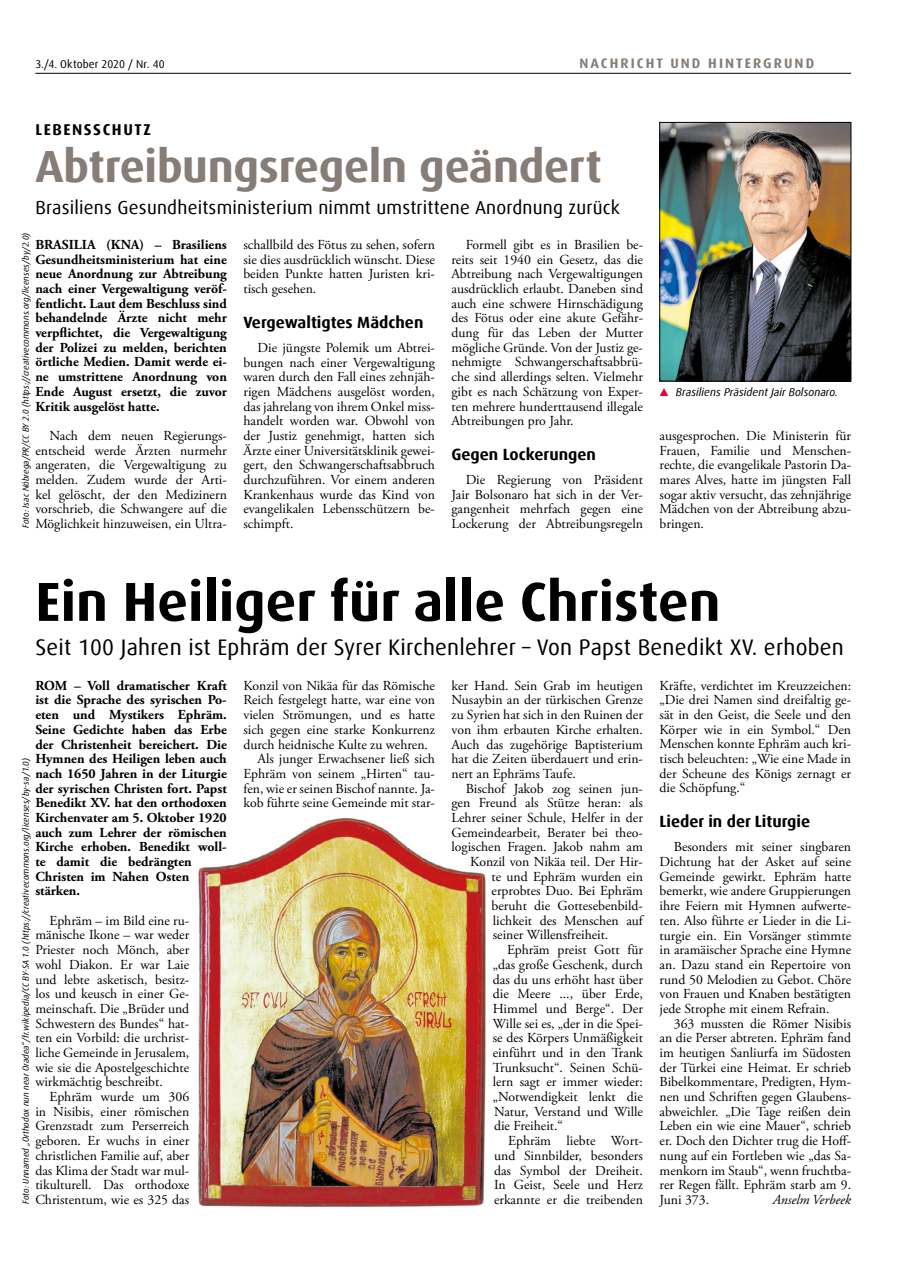
<style>
.page{position:relative;width:908px;height:1276px;background:#fff}
.page>*{position:absolute;margin:0;border:0;box-sizing:border-box;transform-origin:0 0}
.t1{font:700 55px "Dax Offc Pro";color:#000}
.t2{font:700 45px "Dax Offc Pro";letter-spacing:-.005em;color:#867d76}
.t3{font:22.5px "Dax Offc Pro";letter-spacing:.01em;color:#000}
.t4{font:18.75px "Dax Offc Pro";letter-spacing:.01em;color:#000}
.t5{font:700 16.25px "Dax Offc Pro";color:#000}
.t6{font:700 15.62px "Dax Offc Pro";letter-spacing:.1em;color:#000}
.t7{font:13.75px/14.6px "Adobe Garamond Pro";color:#000;text-align:justify}
.t8{font:700 13.75px/14.6px "Adobe Garamond Pro";color:#000}
.t9{font:700 13.75px "Dax Offc Pro";letter-spacing:.15em;color:#867d76}
.t10{font:italic 13.75px "Adobe Garamond Pro";color:#000}
.t11{font:italic 11.25px "Dax Offc Pro";color:#000}
.t12{font:11.25px "Dax Offc Pro";letter-spacing:.01em;color:#000}
.t13{font:italic 8.75px "Dax Offc Pro";color:#000}
</style>
<div class="page">
<img style="left:198px;top:817px;width:288px;height:390px">
<hr style="left:35px;top:73px;width:815px;height:1px;background:#000">
<img style="left:661px;top:124px;width:187px;height:255px">
<div style="left:659px;top:122px;width:191px;height:259px;border:1px solid #000"></div>
<svg style="left:659px;top:388px;width:9px;height:8px"></svg>
<p class="t12" style="left:35px;top:57px;width:131px">3./4. Oktober 2020 / Nr. 40</p>
<p class="t9" style="left:579px;top:54px;width:236px">NACHRICHT UND HINTERGRUND</p>
<p class="t6" style="left:35px;top:119px;width:117px">LEBENSSCHUTZ</p>
<h2 class="t2" style="left:35px;top:137px;width:568px">Abtreibungsregeln geändert</h2>
<h3 class="t4" style="left:35px;top:195px;width:585px">Brasiliens Gesundheitsministerium nimmt umstrittene Anordnung zurück</h3>
<p class="t13" style="left:20px;top:528px;width:297px;rotate:-90deg">Foto: Isac Nóbrega/PR/CC BY 2.0 (https://creativecommons.org/licenses/by/2.0)</p>
<p class="t8" style="left:35px;top:237px;width:193px;text-align:justify">BRASILIA (KNA) – Brasiliens Gesundheitsministerium hat eine neue Anordnung zur Abtreibung nach einer Vergewaltigung veröf&shy;fentlicht. Laut dem Beschluss sind behandelnde Ärzte nicht mehr verpflichtet, die Vergewaltigung der Polizei zu melden, berichten örtliche Medien. Damit werde ei&shy;ne umstrittene Anordnung von Ende August ersetzt, die zuvor Kritik ausgelöst hatte.</p>
<p class="t7" style="left:35px;top:429px;width:193px;text-indent:14px">Nach dem neuen Regierungs&shy;entscheid werde Ärzten nurmehr angeraten, die Vergewaltigung zu melden. Zudem wurde der Arti&shy;kel gelöscht, der den Medizinern vorschrieb, die Schwangere auf die Möglichkeit hinzuweisen, ein Ultra-</p>
<p class="t7" style="left:243px;top:238px;width:193px">schallbild des Fötus zu sehen, sofern sie dies ausdrücklich wünscht. Diese beiden Punkte hatten Juristen kri&shy;tisch gesehen.</p>
<p class="t5" style="left:243px;top:312px;width:181px">Vergewaltigtes Mädchen</p>
<p class="t7" style="left:243px;top:341px;width:193px;text-indent:14px">Die jüngste Polemik um Abtrei&shy;bungen nach einer Vergewaltigung waren durch den Fall eines zehnjäh&shy;rigen Mädchens ausgelöst worden, das jahrelang von ihrem Onkel miss&shy;handelt worden war. Obwohl von der Justiz genehmigt, hatten sich Ärzte einer Universitätsklinik gewei&shy;gert, den Schwangerschaftsabbruch durchzuführen. Vor einem anderen Krankenhaus wurde das Kind von evangelikalen Lebensschützern be&shy;schimpft.</p>
<p class="t7" style="left:451px;top:238px;width:193px;text-indent:14px">Formell gibt es in Brasilien be&shy;reits seit 1940 ein Gesetz, das die Abtreibung nach Vergewaltigungen ausdrücklich erlaubt. Daneben sind auch eine schwere Hirnschädigung des Fötus oder eine akute Gefähr&shy;dung für das Leben der Mutter mögliche Gründe. Von der Justiz ge&shy;nehmigte Schwangerschaftsabbrü&shy;che sind allerdings selten. Vielmehr gibt es nach Schätzung von Exper&shy;ten mehrere hunderttausend illegale Abtreibungen pro Jahr.</p>
<p class="t5" style="left:451px;top:444px;width:146px">Gegen Lockerungen</p>
<p class="t7" style="left:451px;top:473px;width:193px;text-indent:14px">Die Regierung von Präsident Jair Bolsonaro hat sich in der Ver&shy;gangenheit mehrfach gegen eine Lockerung der Abtreibungsregeln</p>
<p class="t11" style="left:675px;top:385px;width:164px">Brasiliens Präsident Jair Bolsonaro.</p>
<p class="t7" style="left:659px;top:429px;width:193px">ausgesprochen. Die Ministerin für Frauen, Familie und Menschen&shy;rechte, die evangelikale Pastorin Da&shy;mares Alves, hatte im jüngsten Fall sogar aktiv versucht, das zehnjährige Mädchen von der Abtreibung abzu&shy;bringen.</p>
<h1 class="t1" style="left:35px;top:566px;width:686px">Ein Heiliger für alle Christen</h1>
<h3 class="t3" style="left:35px;top:633px;width:809px">Seit 100 Jahren ist Ephräm der Syrer Kirchenlehrer – Von Papst Benedikt XV. erhoben</h3>
<p class="t7" style="left:243px;top:678px;width:193px">Konzil von Nikäa für das Römische</p>
<p class="t7" style="left:243px;top:693px;width:193px">Reich festgelegt hatte, war eine von</p>
<p class="t7" style="left:243px;top:708px;width:193px">vielen Strömungen, und es hatte</p>
<p class="t7" style="left:243px;top:722px;width:193px">sich gegen eine starke Konkurrenz</p>
<p class="t7" style="left:243px;top:737px;width:186px">durch heidnische Kulte zu wehren.</p>
<p class="t7" style="left:257px;top:752px;width:179px">Als junger Erwachsener ließ sich</p>
<p class="t7" style="left:243px;top:766px;width:193px">Ephräm von seinem „Hirten“ tau-</p>
<p class="t7" style="left:243px;top:781px;width:193px">fen, wie er seinen Bischof nannte. Ja-</p>
<p class="t7" style="left:243px;top:796px;width:193px">kob führte seine Gemeinde mit star-</p>
<p class="t7" style="left:659px;top:678px;width:193px">Kräfte, verdichtet im Kreuzzeichen: „Die drei Namen sind dreifaltig ge&shy;sät in den Geist, die Seele und den Körper wie in ein Symbol.“ Den Menschen konnte Ephräm auch kri&shy;tisch beleuchten: „Wie eine Made in der Scheune des Königs zernagt er die Schöpfung.“</p>
<p class="t5" style="left:659px;top:811px;width:152px">Lieder in der Liturgie</p>
<p class="t7" style="left:659px;top:840px;width:193px;text-indent:14px">Besonders mit seiner singbaren Dichtung hat der Asket auf seine Gemeinde gewirkt. Ephräm hatte bemerkt, wie andere Gruppierungen ihre Feiern mit Hymnen aufwerte&shy;ten. Also führte er Lieder in die Li&shy;turgie ein. Ein Vorsänger stimmte in aramäischer Sprache eine Hymne an. Dazu stand ein Repertoire von rund 50 Melodien zu Gebot. Chöre von Frauen und Knaben bestätigten jede Strophe mit einem Refrain.</p>
<p class="t7" style="left:659px;top:1016px;width:193px;text-indent:14px">363 mussten die Römer Nisibis an die Perser abtreten. Ephräm fand im heutigen Sanliurfa im Südosten der Türkei eine Heimat. Er schrieb Bibelkommentare, Predigten, Hym&shy;nen und Schriften gegen Glaubens&shy;abweichler. „Die Tage reißen dein Leben ein wie eine Mauer“, schrieb er. Doch den Dichter trug die Hoff&shy;nung auf ein Fortleben wie „das Sa&shy;menkorn im Staub“, wenn fruchtba&shy;rer Regen fällt. Ephräm starb am 9.<br>Juni 373.</p>
<p class="t7" style="left:451px;top:678px;width:193px">ker Hand. Sein Grab im heutigen Nusaybin an der türkischen Grenze zu Syrien hat sich in den Ruinen der von ihm erbauten Kirche erhalten.<br>Auch das zugehörige Baptisterium hat die Zeiten überdauert und erin&shy;nert an Ephräms Taufe.</p>
<p class="t7" style="left:465px;top:781px;width:179px">Bischof Jakob zog seinen jun-</p>
<p class="t7" style="left:451px;top:796px;width:193px">gen Freund als Stütze heran: als</p>
<p class="t7" style="left:451px;top:811px;width:193px">Lehrer seiner Schule, Helfer in der</p>
<p class="t7" style="left:451px;top:825px;width:193px">Gemeindearbeit, Berater bei theo-</p>
<p class="t7" style="left:451px;top:840px;width:193px">logischen Fragen. Jakob nahm am</p>
<p class="t7" style="left:470px;top:855px;width:174px">Konzil von Nikäa teil. Der Hir-</p>
<p class="t7" style="left:491px;top:869px;width:153px">te und Ephräm wurden ein</p>
<p class="t7" style="left:491px;top:884px;width:153px">erprobtes Duo. Bei Ephräm</p>
<p class="t7" style="left:491px;top:899px;width:153px">beruht die Gottesebenbild-</p>
<p class="t7" style="left:492px;top:913px;width:152px">lichkeit des Menschen auf</p>
<p class="t7" style="left:492px;top:928px;width:117px">seiner Willensfreiheit.</p>
<p class="t7" style="left:506px;top:943px;width:137px">Ephräm preist Gott für</p>
<p class="t7" style="left:492px;top:957px;width:151px">„das große Geschenk, durch</p>
<p class="t7" style="left:492px;top:972px;width:151px">das du uns erhöht hast über</p>
<p class="t7" style="left:492px;top:987px;width:152px">die Meere ..., über Erde,</p>
<p class="t7" style="left:492px;top:1001px;width:151px">Himmel und Berge“. Der</p>
<p class="t7" style="left:492px;top:1016px;width:151px">Wille sei es, „der in die Spei-</p>
<p class="t7" style="left:492px;top:1031px;width:151px">se des Körpers Unmäßigkeit</p>
<p class="t7" style="left:492px;top:1045px;width:151px">einführt und in den Trank</p>
<p class="t7" style="left:492px;top:1060px;width:152px">Trunksucht“. Seinen Schü-</p>
<p class="t7" style="left:492px;top:1075px;width:152px">lern sagt er immer wieder:</p>
<p class="t7" style="left:492px;top:1090px;width:152px">„Notwendigkeit lenkt die</p>
<p class="t7" style="left:494px;top:1104px;width:150px">Natur, Verstand und Wille</p>
<p class="t7" style="left:494px;top:1119px;width:70px">die Freiheit.“</p>
<p class="t7" style="left:508px;top:1134px;width:136px">Ephräm liebte Wort-</p>
<p class="t7" style="left:494px;top:1148px;width:150px">und Sinnbilder, besonders</p>
<p class="t7" style="left:494px;top:1163px;width:150px">das Symbol der Dreiheit.</p>
<p class="t7" style="left:494px;top:1178px;width:150px">In Geist, Seele und Herz</p>
<p class="t7" style="left:494px;top:1192px;width:150px">erkannte er die treibenden</p>
<p class="t8" style="left:35px;top:678px;width:193px">ROM – Voll dramatischer Kraft ist die Sprache des syrischen Po&shy;eten und Mystikers Ephräm.<br>Seine Gedichte haben das Erbe der Christenheit bereichert. Die<br>Hymnen des Heiligen leben auch nach 1650 Jahren in der Liturgie der syrischen Christen fort. Papst<br>Benedikt XV. hat den orthodoxen<br>Kirchenvater am 5. Oktober 1920 auch zum Lehrer der römischen<br>Kirche erhoben. Benedikt woll&shy;te damit die bedrängten<br>Christen im Nahen Osten stärken.</p>
<p class="t7" style="left:35px;top:913px;width:155px;text-indent:14px">Ephräm – im Bild eine ru&shy;mänische Ikone – war weder Priester noch Mönch, aber wohl Diakon. Er war Laie und lebte asketisch, besitz&shy;los und keusch in einer Ge&shy;meinschaft. Die „Brüder und Schwestern des Bundes“ hat&shy;ten ein Vorbild: die urchrist&shy;liche Gemeinde in Jerusalem, wie sie die Apostelgeschichte wirkmächtig beschreibt.</p>
<p class="t7" style="left:35px;top:1090px;width:155px;text-indent:14px">Ephräm wurde um 306 in Nisibis, einer römischen Grenzstadt zum Perserreich geboren. Er wuchs in einer christlichen Familie auf, aber das Klima der Stadt war mul&shy;tikulturell. Das orthodoxe Christentum, wie es 325 das</p>
<p class="t13" style="left:20px;top:1204px;width:448px;rotate:-90deg">Foto: Unnamed „Orthodox nun near Oradea“/fr.wikipedia/CC BY-SA 1.0 (https://creativecommons.org/licenses/by-sa/1.0)</p>
<p class="t10" style="left:772px;top:1191px;width:80px">Anselm Verbeek</p>
</div>
